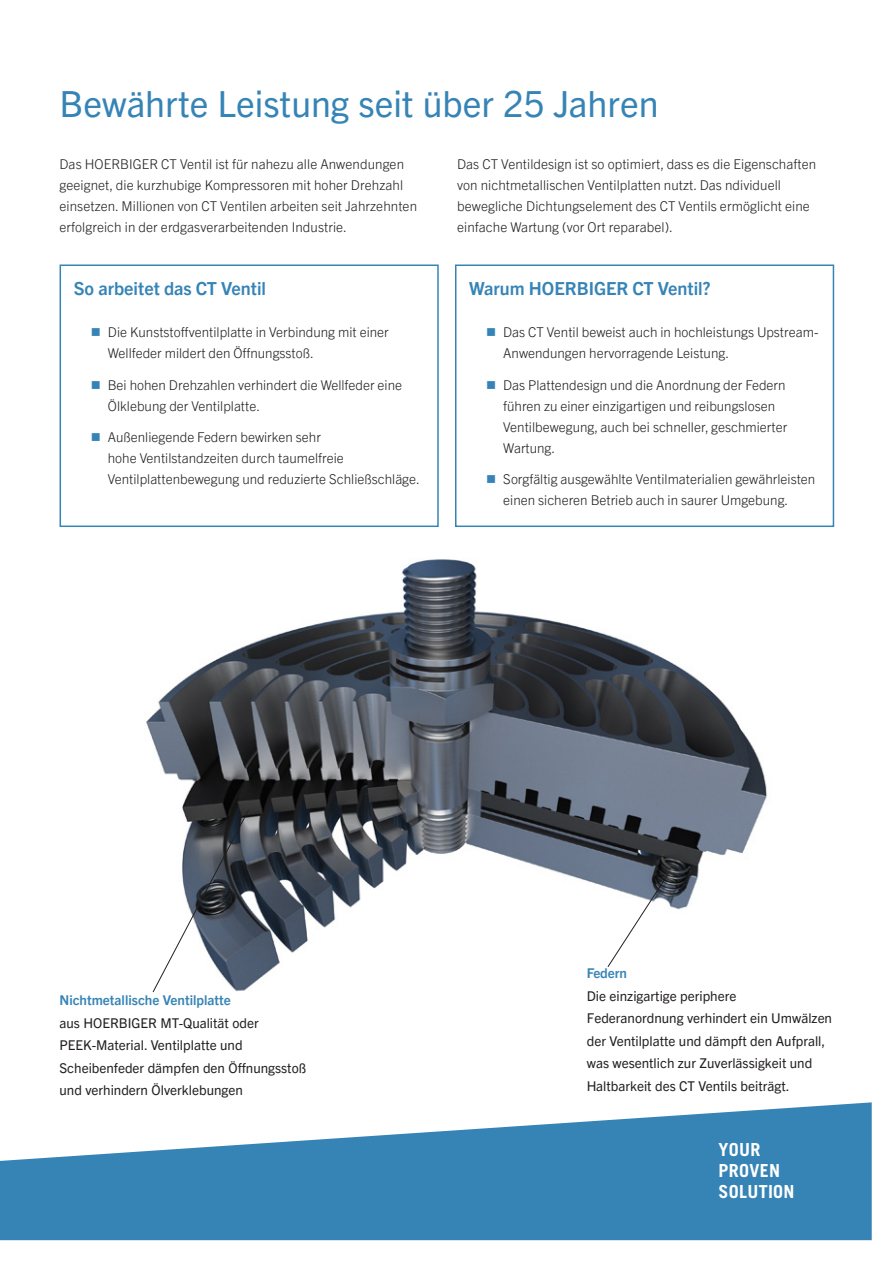
<style>
.page{position:relative;width:893px;height:1263px;background:#fff}
.page>*{position:absolute;margin:0;border:0;box-sizing:border-box;transform-origin:0 0}
.titel_gross{font:36px "Trade Gothic Next LT Pro";color:#3684b6}
.Kleine_titel{font:700 18px "Trade Gothic Next LT Pro";color:#3684b6}
.Class_Subclaim{font:700 18px "Trade Gothic";letter-spacing:.015em;color:#fff}
.Class_Subclaim-2{font:700 18px "Trade Gothic Next LT Pro";letter-spacing:.015em;color:#fff}
.text{font:300 13.5px/21px "Trade Gothic Next LT Pro";color:#231f20}
.t1{font:13.5px/22.5px "Trade Gothic Next LT Pro";color:#231f20}
.t2{font:700 13.5px "Trade Gothic Next LT Pro";color:#3684b6}
</style>
<div class="page">
<div style="left:60px;top:264px;width:379px;height:263px;border:2px solid #3684b6"></div>
<div style="left:455px;top:264px;width:379px;height:263px;border:2px solid #3684b6"></div>
<svg style="left:0;top:1102px;width:872px;height:138px;fill:#3684b6"></svg>
<img style="left:146px;top:559px;width:621px;height:427px">
<svg style="left:607px;top:873px;width:62px;height:95px"></svg>
<svg style="left:152px;top:809px;width:98px;height:184px"></svg>
<p class="titel_gross" style="left:60px;top:78px;width:600px">Bewährte Leistung seit über 25 Jahren</p>
<p class="text" style="left:60px;top:153px;width:359px">Das HOERBIGER CT Ventil ist für nahezu alle Anwendungen geeignet, die kurzhubige Kompressoren mit hoher Drehzahl einsetzen. Millionen von CT Ventilen arbeiten seit Jahrzehnten erfolgreich in der erdgasverarbeitenden Industrie.</p>
<p class="text" style="left:457px;top:153px;width:361px">Das CT Ventildesign ist so optimiert, dass es die Eigenschaften von nichtmetallischen Ventilplatten nutzt. Das ndividuell bewegliche Dichtungselement des CT Ventils ermöglicht eine einfache Wartung (vor Ort reparabel).</p>
<p class="Kleine_titel" style="left:74px;top:276px;width:194px">So arbeitet das CT Ventil</p>
<p class="text" style="left:108px;top:321px;width:283px">Die Kunststoffventilplatte in Verbindung mit einer<br>Wellfeder mildert den Öffnungsstoß.</p>
<p class="text" style="left:108px;top:373px;width:296px">Bei hohen Drehzahlen verhindert die Wellfeder eine<br>Ölklebung der Ventilplatte.</p>
<p class="text" style="left:108px;top:426px;width:314px">Außenliegende Federn bewirken sehr<br>hohe Ventilstandzeiten durch taumelfreie<br>Ventilplattenbewegung und reduzierte Schließschläge.</p>
<p class="Kleine_titel" style="left:469px;top:276px;width:243px">Warum HOERBIGER CT Ventil?</p>
<p class="text" style="left:503px;top:321px;width:317px">Das CT Ventil beweist auch in hochleistungs Upstream-<br>Anwendungen hervorragende Leistung.</p>
<p class="text" style="left:503px;top:373px;width:285px">Das Plattendesign und die Anordnung der Federn führen zu einer einzigartigen und reibungslosen Ventilbewegung, auch bei schneller, geschmierter Wartung.</p>
<p class="text" style="left:503px;top:468px;width:314px">Sorgfältig ausgewählte Ventilmaterialien gewährleisten einen sicheren Betrieb auch in saurer Umgebung.</p>
<p class="t2" style="left:60px;top:991px;width:173px">Nichtmetallische Ventilplatte</p>
<p class="t1" style="left:60px;top:1010px;width:248px">aus HOERBIGER MT-Qualität oder PEEK-Material. Ventilplatte und Scheibenfeder dämpfen den Öffnungsstoß und verhindern Ölverklebungen</p>
<p class="t2" style="left:587px;top:964px;width:41px">Federn</p>
<p class="t1" style="left:587px;top:984px;width:247px">Die einzigartige periphere Federanordnung verhindert ein Umwälzen der Ventilplatte und dämpft den Aufprall, was wesentlich zur Zuverlässigkeit und Haltbarkeit des CT Ventils beiträgt.</p>
<p class="Class_Subclaim" style="left:719px;top:1139px;width:43px">YOUR</p>
<p class="Class_Subclaim" style="left:719px;top:1160px;width:63px">PROVEN</p>
<p class="Class_Subclaim" style="left:719px;top:1181px;width:77px">SOLUTION</p>
<p class="Class_Subclaim-2" style="left:742px;top:1137px;width:27px">UR</p>
<p class="Class_Subclaim-2" style="left:742px;top:1158px;width:49px">OVEN</p>
<p class="Class_Subclaim-2" style="left:742px;top:1179px;width:66px">LUTION</p>
</div>
